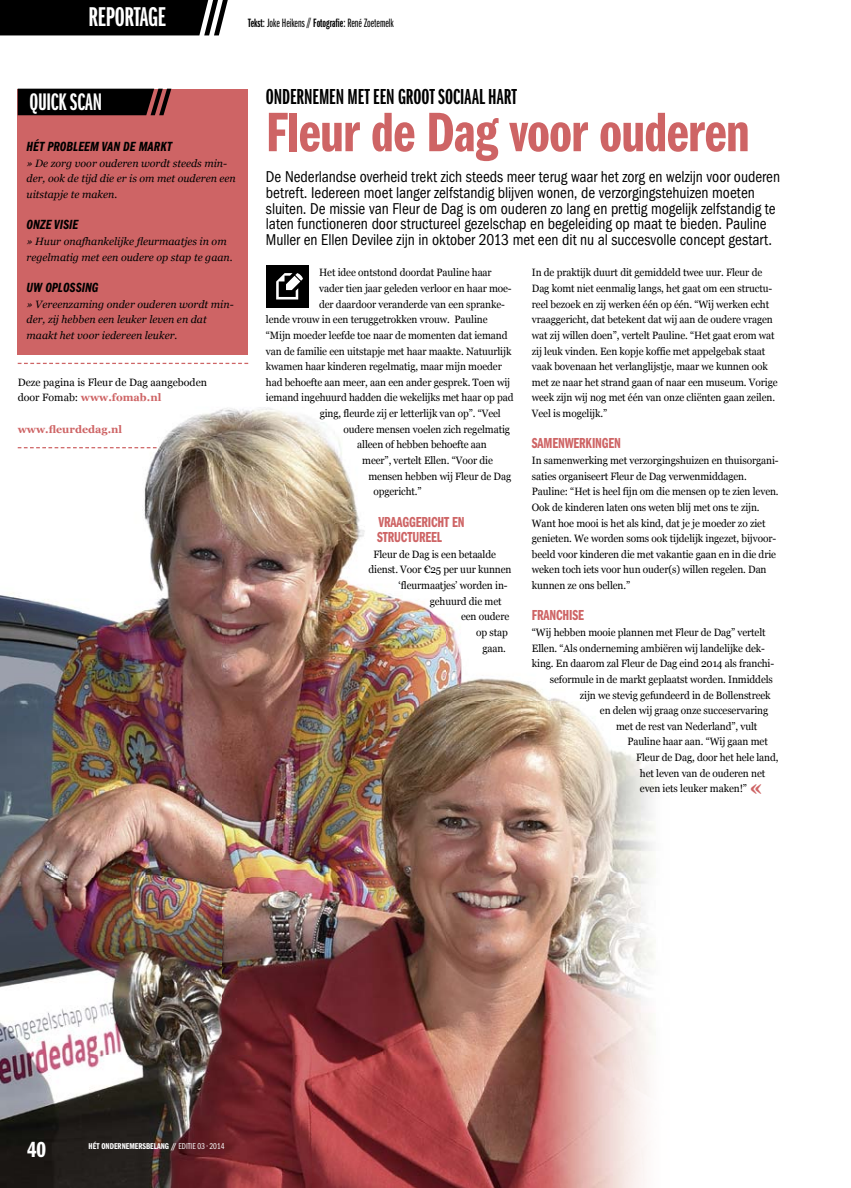
<style>
.page{position:relative;width:851px;height:1188px;background:#fff}
.page>*{position:absolute;margin:0;border:0;box-sizing:border-box;transform-origin:0 0}
.t1{font:57.5px "ITC Franklin Gothic Std Dm Cp";letter-spacing:-.005em;color:#ce6465}
.t2{font:28.12px "ITC Franklin Gothic Std Dm X Cp";letter-spacing:-.015em;color:#fff}
.t3{font:24.75px "ITC Franklin Gothic Std Dm X Cp";letter-spacing:-.01em;color:#fff}
.t4{font:22.5px "ITC Franklin Gothic Std Dm X Cp";color:#000}
.t5{font:22.5px "ITC Franklin Gothic Std Dm Cp";color:#fff}
.t6{font:condensed 16.25px/15.6px "ITC Franklin Gothic Std";letter-spacing:-.005em;color:#000;scale:.95 1}
.t7{font:15px/15.6px "ITC Franklin Gothic Std Dm Cp";letter-spacing:-.01em;color:#ce6465;scale:.95 1}
.t8{font:13.75px "ITC Franklin Gothic Std Dm Cp It";color:#000}
.t9{font:12.5px "ITC Franklin Gothic Std Bk X Cp";color:#000}
.t10{font:10.62px/15.6px "Georgia";letter-spacing:-.01em;color:#000;scale:.95 1}
.t11{font:italic 10.62px/15.6px "Georgia";color:#000}
.t12{font:10.62px/15.6px "Georgia";letter-spacing:-.01em;color:#000}
.t13{font:700 10.62px "Georgia";color:#ce6465}
.t14{font:8.75px "ITC Franklin Gothic Std Dm Cp";color:#fff}
.s1{font-family:"ITC Franklin Gothic Std Dm X Cp"}
.s2{font-weight:700;color:#ce6465}
.s3{font-weight:700;font-size:22.5px;color:#ce6465}
.s4{font-family:"ITC Franklin Gothic Std Bk Cp"}
</style>
<div class="page">
<img style="left:0;top:347px;width:656px;height:840px">
<div style="left:18px;top:89px;width:230px;height:265px;background:#ce6465"></div>
<svg style="left:18px;top:89px;width:153px;height:26px;background:#100707"></svg>
<svg style="left:18px;top:447px;width:138px;height:1px"></svg>
<svg style="left:18px;top:362px;width:230px;height:2px"></svg>
<div style="left:266px;top:265px;width:42px;height:42px;background:#000"></div>
<svg style="left:276px;top:273px;width:27px;height:26px"></svg>
<svg style="left:0;top:0;width:228px;height:35px;background:#0f0f0f"></svg>
<h2 class="t2" style="left:89px;top:2px;width:79px">REPORTAGE</h2>
<p class="t9" style="left:248px;top:17px;width:147px"><span class="s1">Tekst</span>: Joke Heikens // <span class="s1">Fotografie</span>: René Zoetemelk</p>
<h3 class="t3" style="left:30px;top:88px;width:74px">QUICK SCAN</h3>
<p class="t8" style="left:27px;top:139px;width:147px">HÉT PROBLEEM VAN DE MARKT</p>
<p class="t11" style="left:27px;top:155px;width:211px">» De zorg voor ouderen wordt steeds min&shy;der, ook de tijd die er is om met ouderen een uitstapje te maken.</p>
<p class="t8" style="left:27px;top:217px;width:53px">ONZE VISIE</p>
<p class="t11" style="left:27px;top:233px;width:207px">» Huur onafhankelijke fleurmaatjes in om regelmatig met een oudere op stap te gaan.</p>
<p class="t8" style="left:27px;top:279px;width:73px">UW OPLOSSING</p>
<p class="t11" style="left:27px;top:295px;width:208px">» Vereenzaming onder ouderen wordt min&shy;der, zij hebben een leuker leven en dat maakt het voor iedereen leuker.</p>
<p class="t12" style="left:18px;top:374px;width:191px">Deze pagina is Fleur de Dag aangeboden door Fomab: <span class="s2">www.fomab.nl</span></p>
<p class="t13" style="left:18px;top:421px;width:106px">www.fleurdedag.nl</p>
<h3 class="t4" style="left:266px;top:85px;width:252px">ONDERNEMEN MET EEN GROOT SOCIAAL HART</h3>
<h1 class="t1" style="left:266px;top:100px;width:485px">Fleur de Dag voor ouderen</h1>
<p class="t6" style="left:266px;top:169px;width:542px">De Nederlandse overheid trekt zich steeds meer terug waar het zorg en welzijn voor ouderen betreft. Iedereen moet langer zelfstandig blijven wonen, de verzorgingstehuizen moeten sluiten. De missie van Fleur de Dag is om ouderen zo lang en prettig mogelijk zelfstandig te laten functioneren door structureel gezelschap en begeleiding op maat te bieden. Pauline Muller en Ellen Devilee zijn in oktober 2013 met een dit nu al succesvolle concept gestart.</p>
<p class="t10" style="left:319px;top:264px;width:183px">Het idee ontstond doordat Pauline haar</p>
<p class="t10" style="left:319px;top:280px;width:204px">vader tien jaar geleden verloor en haar moe-</p>
<p class="t10" style="left:319px;top:295px;width:197px">der daardoor veranderde van een spranke-</p>
<p class="t10" style="left:266px;top:311px;width:235px">lende vrouw in een teruggetrokken vrouw. Pauline</p>
<p class="t10" style="left:266px;top:327px;width:256px">“Mijn moeder leefde toe naar de momenten dat iemand</p>
<p class="t10" style="left:266px;top:342px;width:260px">van de familie een uitstapje met haar maakte. Natuurlijk</p>
<p class="t10" style="left:266px;top:358px;width:250px">kwamen haar kinderen regelmatig, maar mijn moeder</p>
<p class="t10" style="left:266px;top:374px;width:259px">had behoefte aan meer, aan een ander gesprek. Toen wij</p>
<p class="t10" style="left:266px;top:389px;width:262px">iemand ingehuurd hadden die wekelijks met haar op pad</p>
<p class="t10" style="left:319px;top:405px;width:192px">ging, fleurde zij er letterlijk van op”. “Veel</p>
<p class="t10" style="left:343px;top:420px;width:177px">oudere mensen voelen zich regelmatig</p>
<p class="t10" style="left:357px;top:436px;width:138px">alleen of hebben behoefte aan</p>
<p class="t10" style="left:362px;top:452px;width:139px">meer”, vertelt Ellen. “Voor die</p>
<p class="t10" style="left:368px;top:467px;width:152px">mensen hebben wij Fleur de Dag</p>
<p class="t10" style="left:373px;top:483px;width:52px">opgericht.”</p>
<h3 class="t7" style="left:377px;top:514px;width:93px">VRAAGGERICHT EN<br>STRUCTUREEL</h3>
<p class="t10" style="left:373px;top:545px;width:130px">Fleur de Dag is een betaalde</p>
<p class="t10" style="left:368px;top:561px;width:152px">dienst. Voor €25 per uur kunnen</p>
<p class="t10" style="left:398px;top:577px;width:116px">‘fleurmaatjes’ worden in-</p>
<p class="t10" style="left:430px;top:592px;width:77px">gehuurd die met</p>
<p class="t10" style="left:461px;top:608px;width:52px">een oudere</p>
<p class="t10" style="left:476px;top:624px;width:35px">op stap</p>
<p class="t10" style="left:482px;top:639px;width:26px">gaan.</p>
<p class="t10" style="left:531px;top:264px;width:260px">In de praktijk duurt dit gemiddeld twee uur. Fleur de Dag komt niet eenmalig langs, het gaat om een structu&shy;reel bezoek en zij werken één op één. “Wij werken echt vraaggericht, dat betekent dat wij aan de oudere vragen wat zij willen doen”, vertelt Pauline. “Het gaat erom wat zij leuk vinden. Een kopje koffie met appelgebak staat vaak bovenaan het verlanglijstje, maar we kunnen ook met ze naar het strand gaan of naar een museum. Vorige week zijn wij nog met één van onze cliënten gaan zeilen.<br>Veel is mogelijk.”</p>
<h3 class="t7" style="left:531px;top:435px;width:95px">SAMENWERKINGEN</h3>
<p class="t10" style="left:531px;top:452px;width:261px">In samenwerking met verzorgingshuizen en thuisorgani&shy;saties organiseert Fleur de Dag verwenmiddagen.<br>Pauline: “Het is heel fijn om die mensen op te zien leven.<br>Ook de kinderen laten ons weten blij met ons te zijn.<br>Want hoe mooi is het als kind, dat je je moeder zo ziet genieten. We worden soms ook tijdelijk ingezet, bijvoor&shy;beeld voor kinderen die met vakantie gaan en in die drie weken toch iets voor hun ouder(s) willen regelen. Dan kunnen ze ons bellen.”</p>
<h3 class="t7" style="left:531px;top:607px;width:56px">FRANCHISE</h3>
<p class="t10" style="left:531px;top:624px;width:247px">“Wij hebben mooie plannen met Fleur de Dag” vertelt</p>
<p class="t10" style="left:531px;top:639px;width:247px">Ellen. “Als onderneming ambiëren wij landelijke dek-</p>
<p class="t10" style="left:531px;top:655px;width:256px">king. En daarom zal Fleur de Dag eind 2014 als franchi-</p>
<p class="t10" style="left:549px;top:670px;width:236px">seformule in de markt geplaatst worden. Inmiddels</p>
<p class="t10" style="left:579px;top:686px;width:202px">zijn we stevig gefundeerd in de Bollenstreek</p>
<p class="t10" style="left:599px;top:702px;width:179px">en delen wij graag onze succeservaring</p>
<p class="t10" style="left:616px;top:717px;width:150px">met de rest van Nederland”, vult</p>
<p class="t10" style="left:627px;top:733px;width:149px">Pauline haar aan. “Wij gaan met</p>
<p class="t10" style="left:636px;top:749px;width:151px">Fleur de Dag, door het hele land,</p>
<p class="t10" style="left:639px;top:764px;width:133px">het leven van de ouderen net</p>
<p class="t10" style="left:639px;top:780px;width:130px">even iets leuker maken!” <span class="s3">«</span></p>
<h3 class="t5" style="left:27px;top:1137px;width:20px">40</h3>
<p class="t14" style="left:89px;top:1140px;width:137px">HÉT ONDERNEMERSBELANG // <span class="s4">EDITIE 03 • 2014</span></p>
</div>
